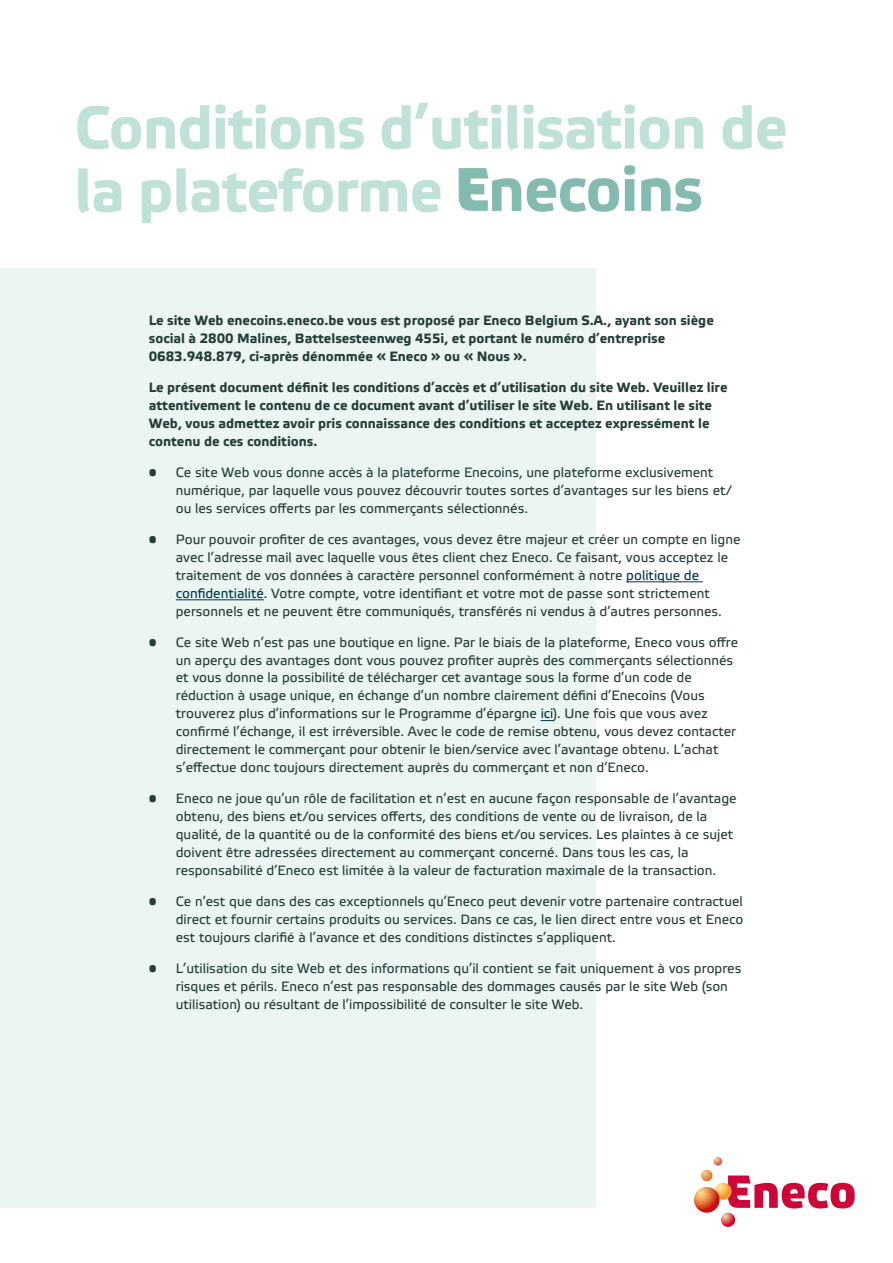
<style>
.page{position:relative;width:893px;height:1263px;background:#fff}
.page>*{position:absolute;margin:0;border:0;box-sizing:border-box;transform-origin:0 0}
.t1{font:700 60px/63px "Etelka Text Pro";letter-spacing:-.02em;color:#c0e1d7}
.t2{font:13.5px/18px "Etelka Text Pro";color:#253d39}
.t3{font:700 13.5px/18px "Etelka Text Pro";color:#253d39}
.s1{color:#02354b}
</style>
<div class="page">
<div style="left:0;top:269px;width:595px;height:939px;background:#ebf5f1"></div>
<hr style="left:626px;top:581px;width:77px;height:1px;background:#02354b">
<hr style="left:176px;top:599px;width:88px;height:1px;background:#02354b">
<svg style="left:541px;top:720px;width:12px;height:1px"></svg>
<svg style="left:728px;top:1175px;width:127px;height:33px"></svg>
<svg style="left:715px;top:1183px;width:17px;height:17px"></svg>
<svg style="left:694px;top:1187px;width:26px;height:26px"></svg>
<svg style="left:721px;top:1213px;width:14px;height:14px"></svg>
<svg style="left:701px;top:1157px;width:21px;height:24px"></svg>
<svg style="left:527px;top:165px;width:108px;height:47px"></svg>
<svg style="left:641px;top:178px;width:60px;height:34px"></svg>
<svg style="left:459px;top:168px;width:62px;height:43px"></svg>
<h1 class="t1" style="left:74px;top:100px;width:715px">Conditions d’utilisation de la plateforme</h1>
<p class="t3" style="left:149px;top:313px;width:566px">Le site Web enecoins.eneco.be vous est proposé par Eneco Belgium S.A., ayant son siège social à 2800 Malines, Battelsesteenweg 455i, et portant le numéro d’entreprise<br>0683.948.879, ci-après dénommée « Eneco » ou « Nous ».</p>
<p class="t3" style="left:149px;top:379px;width:580px">Le présent document définit les conditions d’accès et d’utilisation du site Web. Veuillez lire attentivement le contenu de ce document avant d’utiliser le site Web. En utilisant le site Web, vous admettez avoir pris connaissance des conditions et acceptez expressément le contenu de ces conditions.</p>
<p class="t2" style="left:176px;top:464px;width:557px;text-indent:-27px">• Ce site Web vous donne accès à la plateforme Enecoins, une plateforme exclusivement numérique, par laquelle vous pouvez découvrir toutes sortes d’avantages sur les biens et/ ou les services offerts par les commerçants sélectionnés.</p>
<p class="t2" style="left:176px;top:531px;width:566px;text-indent:-27px">• Pour pouvoir profiter de ces avantages, vous devez être majeur et créer un compte en ligne avec l’adresse mail avec laquelle vous êtes client chez Eneco. Ce faisant, vous acceptez le traitement de vos données à caractère personnel conformément à notre <span class="s1">politique de confidentialité</span>. Votre compte, votre identifiant et votre mot de passe sont strictement personnels et ne peuvent être communiqués, transférés ni vendus à d’autres personnes.</p>
<p class="t2" style="left:176px;top:634px;width:564px;text-indent:-27px">• Ce site Web n’est pas une boutique en ligne. Par le biais de la plateforme, Eneco vous offre un aperçu des avantages dont vous pouvez profiter auprès des commerçants sélectionnés et vous donne la possibilité de télécharger cet avantage sous la forme d’un code de réduction à usage unique, en échange d’un nombre clairement défini d’Enecoins (Vous trouverez plus d’informations sur le Programme d’épargne <span class="s1">ici</span>). Une fois que vous avez confirmé l’échange, il est irréversible. Avec le code de remise obtenu, vous devez contacter directement le commerçant pour obtenir le bien/service avec l’avantage obtenu. L’achat s’effectue donc toujours directement auprès du commerçant et non d’Eneco.</p>
<p class="t2" style="left:176px;top:790px;width:562px;text-indent:-27px">• Eneco ne joue qu’un rôle de facilitation et n’est en aucune façon responsable de l’avantage obtenu, des biens et/ou services offerts, des conditions de vente ou de livraison, de la qualité, de la quantité ou de la conformité des biens et/ou services. Les plaintes à ce sujet doivent être adressées directement au commerçant concerné. Dans tous les cas, la responsabilité d’Eneco est limitée à la valeur de facturation maximale de la transaction.</p>
<p class="t2" style="left:176px;top:893px;width:569px;text-align:justify;text-indent:-27px">• Ce n’est que dans des cas exceptionnels qu’Eneco peut devenir votre partenaire contractuel direct et fournir certains produits ou services. Dans ce cas, le lien direct entre vous et Eneco est toujours clarifié à l’avance et des conditions distinctes s’appliquent.</p>
<p class="t2" style="left:176px;top:960px;width:567px;text-indent:-27px">• L’utilisation du site Web et des informations qu’il contient se fait uniquement à vos propres risques et périls. Eneco n’est pas responsable des dommages causés par le site Web (son utilisation) ou résultant de l’impossibilité de consulter le site Web.</p>
</div>
